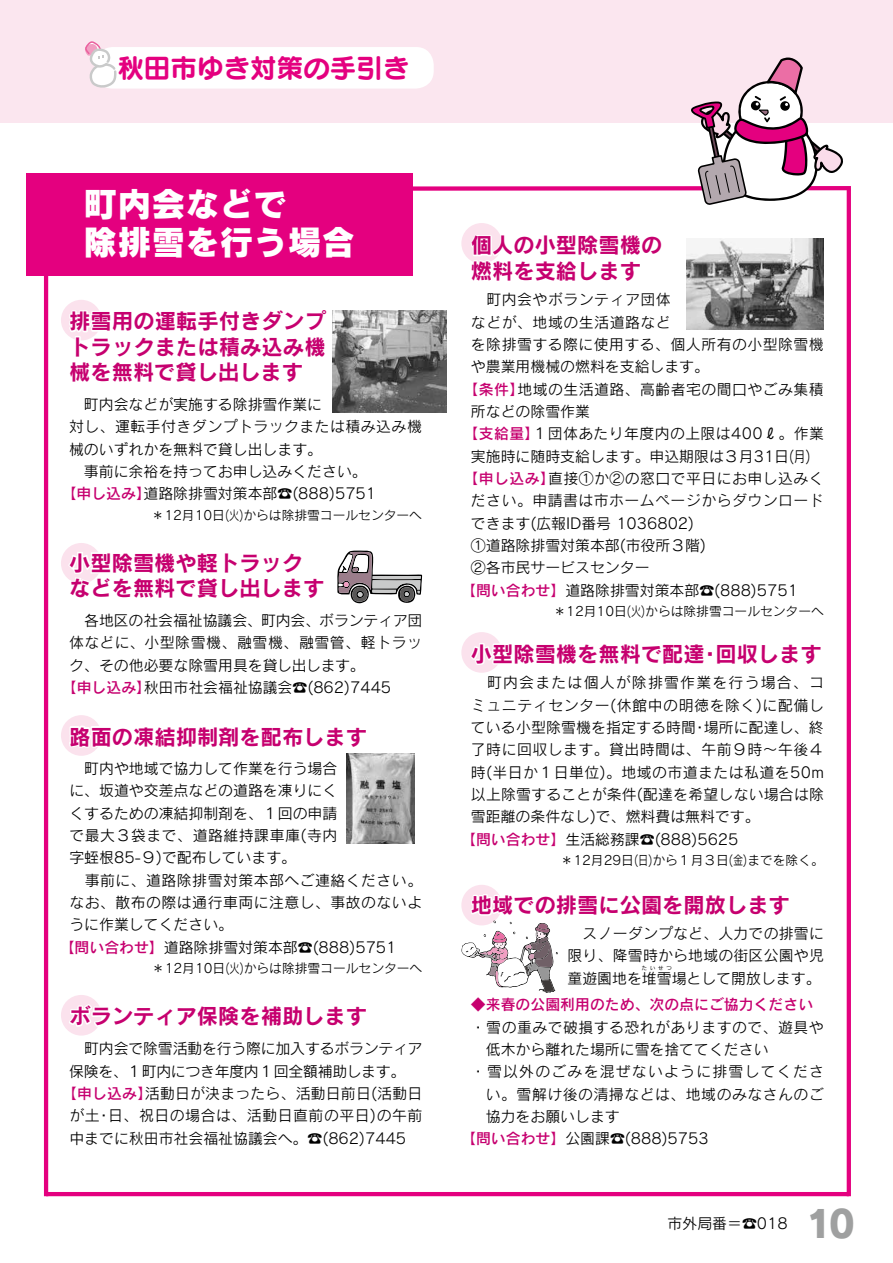
<style>
.page{position:relative;width:893px;height:1263px;background:#fff}
.page>*{position:absolute;margin:0;border:0;box-sizing:border-box;transform-origin:0 0}
.t1{font:37.2px "Rodin Pro EB";color:#9fa0a0}
.t2{font:34.05px/38.2px "Rodin Pro EB";color:#fff}
.t3{font:26.55px "Seurat Pro B";color:#e4007f}
.t4{font:21.3px/25.5px "Rodin Pro B";color:#c6006f}
.t5{font:14.85px/22.4px "Rodin Pro M";letter-spacing:.01em;color:#000}
.t6{font:14.85px "Rodin Pro M";letter-spacing:.03em;color:#000}
.t7{font:14.85px "Rodin Pro M";letter-spacing:.035em;color:#000}
.t8{font:14.85px "Rodin Pro M";letter-spacing:.08em;color:#000}
.t9{font:14.85px "Rodin Pro M";letter-spacing:.04em;color:#000}
.t10{font:14.85px "Rodin Pro DB";color:#c6006f}
.t11{font:12.75px "Rodin Pro M";color:#000}
.t12{font:5.25px "Rodin Pro M";color:#000}
.s1{font-family:"Rodin Pro DB";color:#c6006f}
</style>
<div class="page">
<div style="left:0;top:0;width:893px;height:122px;background:#fbe6ef"></div>
<div style="left:461px;top:632px;width:41px;height:41px;background:#fbe2ed;border-radius:50%"></div>
<div style="left:461px;top:223px;width:41px;height:41px;background:#fbe2ed;border-radius:50%"></div>
<div style="left:61px;top:995px;width:41px;height:40px;background:#fbe2ed;border-radius:50%"></div>
<div style="left:27px;top:173px;width:386px;height:103px;background:#e4007f"></div>
<div style="left:61px;top:715px;width:41px;height:41px;background:#fbe2ed;border-radius:50%"></div>
<svg style="left:69px;top:715px;width:278px;height:62px"></svg>
<img style="left:347px;top:753px;width:68px;height:91px">
<svg style="left:65px;top:1002px;width:37px;height:30px"></svg>
<img style="left:687px;top:238px;width:137px;height:91px">
<svg style="left:469px;top:223px;width:33px;height:41px"></svg>
<svg style="left:470px;top:632px;width:32px;height:41px"></svg>
<svg style="left:461px;top:885px;width:97px;height:108px"></svg>
<div style="left:61px;top:300px;width:41px;height:40px;background:#fbe2ed;border-radius:50%"></div>
<svg style="left:68px;top:304px;width:34px;height:37px"></svg>
<img style="left:332px;top:311px;width:114px;height:102px">
<div style="left:413px;top:186px;width:438px;height:5px;background:#e4007f"></div>
<hr style="left:44px;top:258px;width:4px;height:938px;background:#e4007f">
<hr style="left:847px;top:190px;width:4px;height:1006px;background:#e4007f">
<svg style="left:688px;top:57px;width:164px;height:148px"></svg>
<hr style="left:46px;top:1192px;width:803px;height:4px;background:#e4007f">
<div style="left:95px;top:47px;width:339px;height:42px;background:#fff;border-radius:18px"></div>
<svg style="left:85px;top:41px;width:32px;height:47px"></svg>
<div style="left:61px;top:543px;width:41px;height:41px;background:#fbe2ed;border-radius:50%"></div>
<svg style="left:337px;top:550px;width:85px;height:54px"></svg>
<svg style="left:66px;top:543px;width:36px;height:41px"></svg>
<h3 class="t3" style="left:117px;top:49px;width:294px">秋田市ゆき対策の手引き</h3>
<h2 class="t2" style="left:83px;top:183px;width:274px">町内会などで<br>除排雪を行う場合</h2>
<h3 class="t4" style="left:69px;top:308px;width:258px;text-align:justify">排雪用の運転手付きダンプトラックまたは積み込み機械を無料で貸し出します</h3>
<p class="t5" style="left:69px;top:393px;width:354px">　町内会などが実施する除排雪作業に<br>対し、運転手付きダンプトラックまたは積み込み機械のいずれかを無料で貸し出します。<br>　事前に余裕を持ってお申し込みください。<br><span class="s1">【申し込み】</span>道路除排雪対策本部☎)888(5751</p>
<p class="t11" style="left:152px;top:506px;width:272px">＊12月10日火( )からは除排雪コールセンターへ</p>
<h3 class="t4" style="left:69px;top:549px;width:257px">小型除雪機や軽トラックなどを無料で貸し出します</h3>
<p class="t5" style="left:69px;top:608px;width:355px">　各地区の社会福祉協議会、町内会、ボランティア団体などに、小型除雪機、融雪機、融雪管、軽トラック、その他必要な除雪用具を貸し出します。<br><span class="s1">【申し込み】</span>秋田市社会福祉協議会☎)862(7445</p>
<h3 class="t4" style="left:69px;top:723px;width:299px">路面の凍結抑制剤を配布します</h3>
<p class="t5" style="left:69px;top:757px;width:269px">　町内や地域で協力して作業を行う場合</p>
<p class="t5" style="left:69px;top:779px;width:269px">に、坂道や交差点などの道路を凍りにく</p>
<p class="t5" style="left:69px;top:801px;width:269px">くするための凍結抑制剤を、１回の申請</p>
<p class="t7" style="left:69px;top:826px;width:269px">で最大３袋まで、道路維持課車庫(寺内</p>
<p class="t5" style="left:69px;top:846px;width:228px">字蛭根85-９)で配布しています。</p>
<p class="t6" style="left:69px;top:870px;width:354px">　事前に、道路除排雪対策本部へご連絡ください。</p>
<p class="t6" style="left:69px;top:893px;width:354px">なお、散布の際は通行車両に注意し、事故のないよ</p>
<p class="t5" style="left:69px;top:913px;width:165px">うに作業してください。</p>
<p class="t5" style="left:60px;top:935px;width:338px"><span class="s1">【問い合わせ】</span>道路除排雪対策本部☎)888(5751</p>
<p class="t11" style="left:152px;top:960px;width:272px">＊12月10日火( )からは除排雪コールセンターへ</p>
<h3 class="t4" style="left:69px;top:1003px;width:299px">ボランティア保険を補助します</h3>
<p class="t5" style="left:69px;top:1037px;width:355px">　町内会で除雪活動を行う際に加入するボランティア保険を、１町内につき年度内１回全額補助します。<br><span class="s1">【申し込み】</span>活動日が決まったら、活動日前日(活動日が土日･ 、祝日の場合は、活動日直前の平日)の午前中までに秋田市社会福祉協議会へ。☎)862(7445</p>
<h3 class="t4" style="left:471px;top:232px;width:193px">個人の小型除雪機の燃料を支給します</h3>
<p class="t7" style="left:471px;top:290px;width:201px">　町内会やボランティア団体</p>
<p class="t7" style="left:471px;top:313px;width:201px">などが、地域の生活道路など</p>
<p class="t6" style="left:471px;top:335px;width:354px">を除排雪する際に使用する、個人所有の小型除雪機</p>
<p class="t5" style="left:471px;top:355px;width:240px">や農業用機械の燃料を支給します。</p>
<p class="t6" style="left:471px;top:380px;width:354px"><span class="s1">【条件】</span>地域の生活道路、高齢者宅の間口やごみ集積</p>
<p class="t5" style="left:471px;top:400px;width:121px">所などの除雪作業</p>
<p class="t5" style="left:471px;top:422px;width:354px"><span class="s1">【支給量</span>１<span class="s1">】</span> 団体あたり年度内の上限は400ℓ。作業</p>
<p class="t5" style="left:471px;top:444px;width:341px">実施時に随時支給します。申込期限は３月31日月( (</p>
<p class="t6" style="left:471px;top:469px;width:354px"><span class="s1">【申し込み】</span>直接①か②の窓口で平日にお申し込みく</p>
<p class="t6" style="left:471px;top:491px;width:354px">ださい。申請書は市ホームページからダウンロード</p>
<p class="t5" style="left:471px;top:511px;width:225px">できます(広報ID番号 1036802(</p>
<p class="t5" style="left:471px;top:534px;width:237px">①道路除排雪対策本部(市役所３階(</p>
<p class="t5" style="left:471px;top:556px;width:180px">②各市民サービスセンター</p>
<p class="t5" style="left:461px;top:578px;width:338px"><span class="s1">【問い合わせ】</span>道路除排雪対策本部☎)888(5751</p>
<p class="t11" style="left:553px;top:603px;width:272px">＊12月10日火( )からは除排雪コールセンターへ</p>
<h3 class="t4" style="left:471px;top:640px;width:352px">小型除雪機を無料で配達･回収します</h3>
<p class="t8" style="left:471px;top:673px;width:355px">　町内会または個人が除排雪作業を行う場合、コ</p>
<p class="t9" style="left:471px;top:696px;width:354px">ミュニティセンター(休館中の明徳を除く)に配備し</p>
<p class="t5" style="left:471px;top:716px;width:354px">ている小型除雪機を指定する時間･場所に配達し、終</p>
<p class="t6" style="left:471px;top:740px;width:354px">了時に回収します。貸出時間は、午前９時〜午後４</p>
<p class="t6" style="left:471px;top:762px;width:354px">時(半日か１日単位)。地域の市道または私道を50m</p>
<p class="t5" style="left:471px;top:783px;width:355px">以上除雪することが条件(配達を希望しない場合は除</p>
<p class="t5" style="left:471px;top:805px;width:290px">雪距離の条件なしで) 、燃料費は無料です。</p>
<p class="t5" style="left:461px;top:827px;width:279px"><span class="s1">【問い合わせ】</span>生活総務課☎)888(5625</p>
<p class="t11" style="left:561px;top:852px;width:265px">＊12月29日日( )から１月３日金( )までを除く。</p>
<h3 class="t4" style="left:471px;top:891px;width:320px">地域での排雪に公園を開放します</h3>
<p class="t5" style="left:568px;top:922px;width:258px;text-align:justify">　スノーダンプなど、人力での排雪に限り、降雪時から地域の街区公園や児童遊園地を堆雪場として開放します。</p>
<p class="t12" style="left:642px;top:964px;width:31px">たいせつ</p>
<p class="t10" style="left:471px;top:995px;width:344px">◆来春の公園利用のため、次の点にご協力ください</p>
<p class="t6" style="left:471px;top:1017px;width:354px">・雪の重みで破損する恐れがありますので、遊具や</p>
<p class="t5" style="left:486px;top:1037px;width:284px">低木から離れた場所に雪を捨ててください</p>
<p class="t8" style="left:471px;top:1062px;width:355px">・雪以外のごみを混ぜないように排雪してくださ</p>
<p class="t7" style="left:486px;top:1084px;width:340px">い。雪解け後の清掃などは、地域のみなさんのご</p>
<p class="t5" style="left:486px;top:1104px;width:135px">協力をお願いします</p>
<p class="t5" style="left:461px;top:1127px;width:249px"><span class="s1">【問い合わせ】</span>公園課☎)888(5753</p>
<p class="t5" style="left:668px;top:1212px;width:122px">市外局番=☎018</p>
<h1 class="t1" style="left:806px;top:1198px;width:50px">10</h1>
</div>
